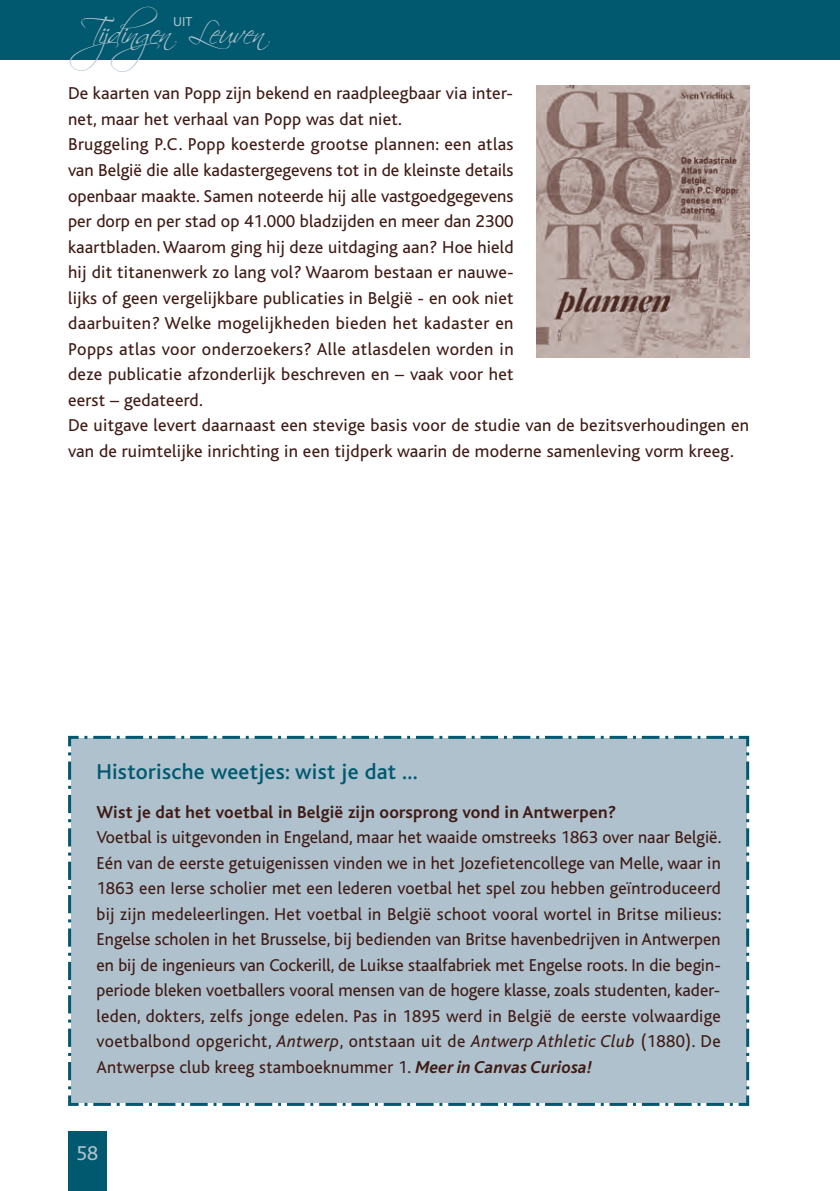
<style>
.page{position:relative;width:840px;height:1191px;background:#fff}
.page>*{position:absolute;margin:0;border:0;box-sizing:border-box;transform-origin:0 0}
.t1{font:31.6px "Scriptina Pro";color:#afc1cd}
.t2{font:500 22.4px "Bliss";letter-spacing:.015em;color:#00596f}
.t3{font:21px "Bliss";color:#afc1cd}
.t4{font:18px/25.6px "Bliss";letter-spacing:.015em;color:#3f1b15}
.t5{font:700 18px "Bliss";letter-spacing:.015em;color:#3f1b15}
.t6{font:13.6px "Bliss";color:#afc1cd}
.s1{font-style:italic}
.s2{font-weight:700;font-style:italic}
</style>
<div class="page">
<div style="left:0;top:0;width:839px;height:60px;background:#00596f"></div>
<div style="left:68px;top:1131px;width:38px;height:60px;background:#00596f"></div>
<img style="left:536px;top:85px;width:212px;height:272px">
<div style="left:68px;top:735px;width:682px;height:371px;background:#afc1cd"></div>
<h1 class="t1" style="left:91px;top:14px;width:174px">Tijdingen Leuven</h1>
<p class="t6" style="left:173px;top:14px;width:21px">UIT</p>
<p class="t4" style="left:68px;top:81px;width:682px">De kaarten van Popp zijn bekend en raadpleegbaar via inter-<br>net, maar het verhaal van Popp was dat niet.<br>Bruggeling P.C. Popp koesterde grootse plannen: een atlas<br>van België die alle kadastergegevens tot in de kleinste details<br>openbaar maakte. Samen noteerde hij alle vastgoedgegevens<br>per dorp en per stad op 41.000 bladzijden en meer dan 2300<br>kaartbladen. Waarom ging hij deze uitdaging aan? Hoe hield<br>hij dit titanenwerk zo lang vol? Waarom bestaan er nauwe-<br>lijks of geen vergelijkbare publicaties in België - en ook niet<br>daarbuiten? Welke mogelijkheden bieden het kadaster en<br>Popps atlas voor onderzoekers? Alle atlasdelen worden in<br>deze publicatie afzonderlijk beschreven en – vaak voor het<br>eerst – gedateerd.<br>De uitgave levert daarnaast een stevige basis voor de studie van de bezitsverhoudingen en van de ruimtelijke inrichting in een tijdperk waarin de moderne samenleving vorm kreeg.</p>
<p class="t2" style="left:96px;top:763px;width:322px">Historische weetjes: wist je dat ...</p>
<p class="t5" style="left:96px;top:805px;width:521px">Wist je dat het voetbal in België zijn oorsprong vond in Antwerpen?</p>
<p class="t4" style="left:96px;top:824px;width:626px;text-align:justify">Voetbal is uitgevonden in Engeland, maar het waaide omstreeks 1863 over naar België.<br>Eén van de eerste getuigenissen vinden we in het Jozefietencollege van Melle, waar in 1863 een Ierse scholier met een lederen voetbal het spel zou hebben geïntroduceerd bij zijn medeleerlingen. Het voetbal in België schoot vooral wortel in Britse milieus:<br>Engelse scholen in het Brusselse, bij bedienden van Britse havenbedrijven in Antwerpen en bij de ingenieurs van Cockerill, de Luikse staalfabriek met Engelse roots. In die begin&shy;periode bleken voetballers vooral mensen van de hogere klasse, zoals studenten, kader&shy;leden, dokters, zelfs jonge edelen. Pas in 1895 werd in België de eerste volwaardige voetbalbond opgericht, <span class="s1">Antwerp</span>, ontstaan uit de <span class="s1">Antwerp Athletic Club</span> (1880). De Antwerpse club kreeg stamboeknummer 1. <span class="s2">Meer in Canvas Curiosa!</span></p>
<p class="t3" style="left:76px;top:1142px;width:24px">58</p>
</div>
